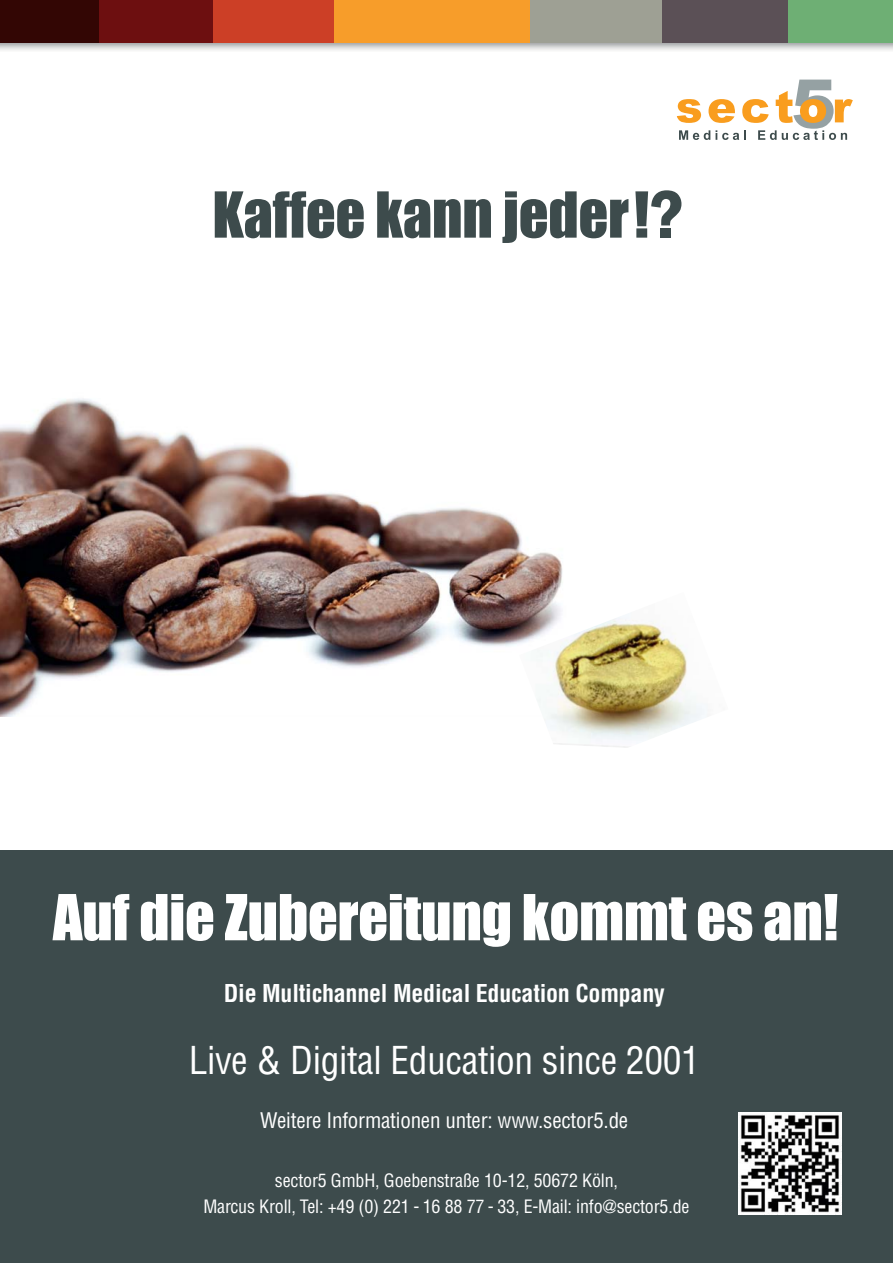
<style>
.page{position:relative;width:893px;height:1263px;background:#fff}
.page>*{position:absolute;margin:0;border:0;box-sizing:border-box;transform-origin:0 0}
.t1{font:58.5px "Impact";letter-spacing:-.005em;color:#fff}
.t2{font:58.5px "Impact";letter-spacing:-.005em;color:#3d4b4c}
.t3{font:condensed 37.5px "Helvetica";letter-spacing:-.01em;color:#fff}
.t4{font:700 condensed 24px "Helvetica";letter-spacing:-.01em;color:#fff}
.t5{font:condensed 21px "Helvetica";letter-spacing:-.01em;color:#fff}
.t6{font:condensed 18px/25.5px "Helvetica";letter-spacing:-.01em;color:#fff;text-align:center}
</style>
<div class="page">
<img style="left:0;top:398px;width:563px;height:318px">
<div style="left:0;top:850px;width:893px;height:413px;background:#3d4b4c"></div>
<img style="left:739px;top:1112px;width:102px;height:103px">
<img style="left:0;top:42px;width:893px;height:8px">
<div style="left:761px;top:0;width:132px;height:42px;background:#6eaf74"></div>
<div style="left:619px;top:0;width:169px;height:42px;background:#5b5056"></div>
<div style="left:526px;top:0;width:135px;height:42px;background:#9ea094"></div>
<div style="left:326px;top:0;width:204px;height:42px;background:#f79d2a"></div>
<div style="left:198px;top:0;width:136px;height:42px;background:#cc3f26"></div>
<div style="left:95px;top:0;width:117px;height:42px;background:#6d0f10"></div>
<div style="left:0;top:0;width:98px;height:42px;background:#330604"></div>
<img style="left:519px;top:592px;width:186px;height:156px">
<div style="left:660px;top:228px;width:11px;height:9px;background:#3d4b4c"></div>
<svg style="left:651px;top:190px;width:30px;height:35px"></svg>
<svg style="left:677px;top:80px;width:176px;height:60px"></svg>
<h1 class="t2" style="left:212px;top:196px;width:438px">Kaffee kann jeder!</h1>
<h1 class="t1" style="left:53px;top:899px;width:787px">Auf die Zubereitung kommt es an!</h1>
<h3 class="t4" style="left:224px;top:984px;width:442px">Die Multichannel Medical Education Company</h3>
<h2 class="t3" style="left:189px;top:1046px;width:513px">Live &amp; Digital Education since 2001</h2>
<p class="t5" style="left:260px;top:1113px;width:369px">Weitere Informationen unter: www.sector5.de</p>
<p class="t6" style="left:203px;top:1169px;width:488px">sector5 GmbH, Goebenstraße 10-12, 50672 Köln,<br>Marcus Kroll, Tel: +49 (0) 221 - 16 88 77 - 33, E-Mail: info@sector5.de</p>
</div>
